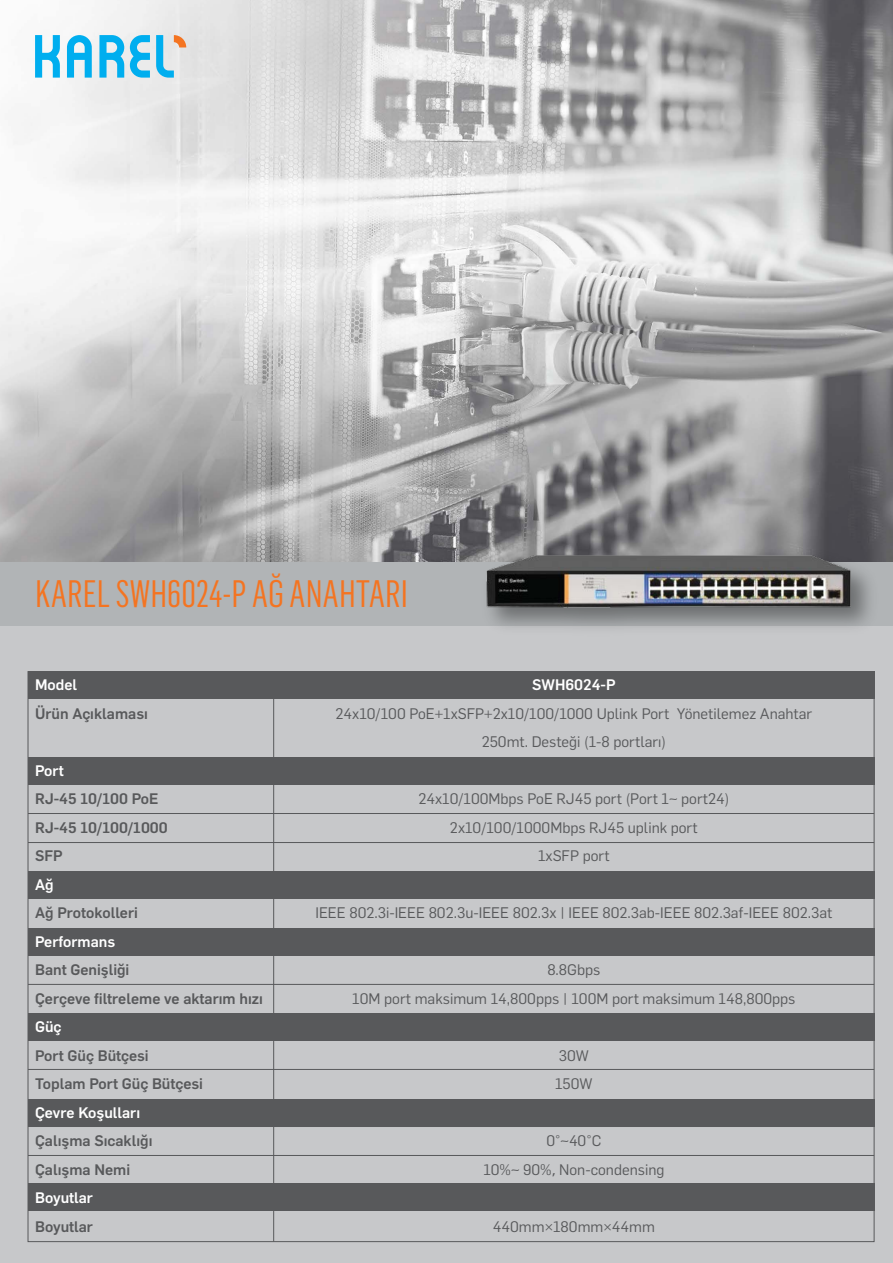
<style>
.page{position:relative;width:893px;height:1263px;background:#fff}
.page>*{position:absolute;margin:0;border:0;box-sizing:border-box;transform-origin:0 0}
.t1{font:37.5px "Flama Condensed";color:#f47421}
.t2{font:15px/28.5px "Flama";color:#58595b;text-align:center}
.t3{font:500 15px/28.5px "Flama";color:#58595b}
.t4{font:500 15px "Flama";color:#fff}
.s1{font-family:"Koz Go Pr 6 N"}
</style>
<div class="page">
<div style="left:0;top:416px;width:893px;height:847px;background:#c7c8ca"></div>
<img style="left:0;top:0;width:893px;height:562px">
<div style="left:0;top:562px;width:893px;height:64px;background:#b1b4b6"></div>
<svg style="left:99px;top:35px;width:25px;height:43px"></svg>
<svg style="left:67px;top:35px;width:25px;height:43px"></svg>
<svg style="left:35px;top:35px;width:25px;height:43px"></svg>
<svg style="left:130px;top:35px;width:20px;height:43px"></svg>
<svg style="left:156px;top:35px;width:30px;height:43px"></svg>
<div style="left:28px;top:672px;width:846px;height:27px;background:#58595b"></div>
<div style="left:28px;top:757px;width:846px;height:28px;background:#58595b"></div>
<div style="left:28px;top:871px;width:846px;height:28px;background:#58595b"></div>
<div style="left:28px;top:928px;width:846px;height:27px;background:#58595b"></div>
<div style="left:28px;top:1014px;width:846px;height:27px;background:#58595b"></div>
<div style="left:28px;top:1099px;width:846px;height:28px;background:#58595b"></div>
<div style="left:28px;top:1183px;width:846px;height:27px;background:#58595b"></div>
<hr style="left:28px;top:813px;width:846px;height:1px;background:#58595b">
<hr style="left:28px;top:842px;width:846px;height:1px;background:#58595b">
<hr style="left:28px;top:984px;width:846px;height:1px;background:#58595b">
<hr style="left:28px;top:1069px;width:846px;height:1px;background:#58595b">
<hr style="left:28px;top:1155px;width:846px;height:1px;background:#58595b">
<hr style="left:28px;top:955px;width:846px;height:1px;background:#58595b">
<hr style="left:273px;top:697px;width:1px;height:544px;background:#58595b">
<img style="left:474px;top:543px;width:410px;height:85px">
<img style="left:487px;top:555px;width:364px;height:53px">
<h1 class="t1" style="left:35px;top:570px;width:375px">KAREL SWH6024-P AĞ ANAHTARI</h1>
<p class="t4" style="left:35px;top:674px;width:44px">Model</p>
<p class="t3" style="left:35px;top:698px;width:114px">Ürün Açıklaması</p>
<p class="t4" style="left:35px;top:760px;width:30px">Port</p>
<p class="t3" style="left:35px;top:783px;width:134px">RJ-45 10/100 PoE<br>RJ-45 10/100/1000<br>SFP</p>
<p class="t4" style="left:35px;top:874px;width:20px">Ağ</p>
<p class="t3" style="left:35px;top:897px;width:104px">Ağ Protokolleri</p>
<p class="t4" style="left:35px;top:931px;width:82px">Performans</p>
<p class="t3" style="left:35px;top:954px;width:229px">Bant Genişliği<br>Çerçeve filtreleme ve aktarım hızı</p>
<p class="t4" style="left:35px;top:1016px;width:28px">Güç</p>
<p class="t3" style="left:35px;top:1040px;width:170px">Port Güç Bütçesi<br>Toplam Port Güç Bütçesi</p>
<p class="t4" style="left:35px;top:1102px;width:107px">Çevre Koşulları</p>
<p class="t3" style="left:35px;top:1125px;width:119px">Çalışma Sıcaklığı<br>Çalışma Nemi</p>
<p class="t4" style="left:35px;top:1187px;width:59px">Boyutlar</p>
<p class="t3" style="left:35px;top:1211px;width:59px">Boyutlar</p>
<p class="t4" style="left:532px;top:674px;width:85px">SWH6024-P</p>
<p class="t2" style="left:336px;top:698px;width:478px">24x10/100 PoE+1xSFP+2x10/100/1000 Uplink Port Yönetilemez Anahtar<br>250mt. Desteği (1-8 portları)</p>
<p class="t2" style="left:418px;top:784px;width:312px">24x10/100Mbps PoE RJ45 port (Port 1~ port24)<br>2x10/100/1000Mbps RJ45 uplink port<br>1xSFP port</p>
<p class="t2" style="left:315px;top:898px;width:518px">IEEE 802.3i-IEEE 802.3u-IEEE 802.3x | IEEE 802.3ab-IEEE 802.3af-IEEE 802.3at</p>
<p class="t2" style="left:352px;top:955px;width:445px">8.8Gbps<br>10M port maksimum 14,800pps | 100M port maksimum 148,800pps</p>
<p class="t2" style="left:555px;top:1040px;width:39px;text-align:left">30W<br>150W</p>
<p class="t2" style="left:483px;top:1126px;width:183px">0°~40°C<br>10%~ 90%<span class="s1">，</span>Non-condensing</p>
<p class="t2" style="left:493px;top:1211px;width:163px">440mm×180mm×44mm</p>
</div>
